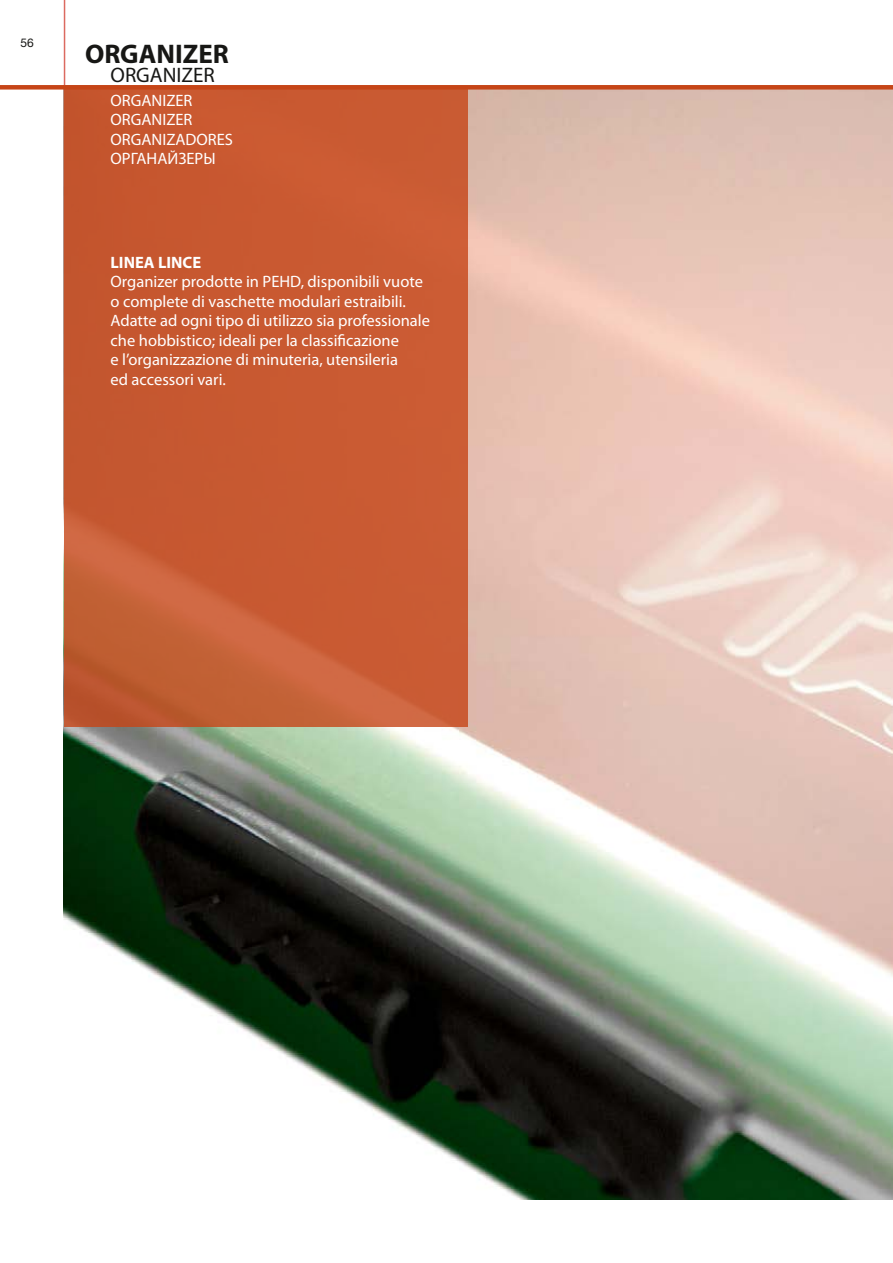
<style>
.page{position:relative;width:893px;height:1263px;background:#fff}
.page>*{position:absolute;margin:0;border:0;box-sizing:border-box;transform-origin:0 0}
.t1{font:700 27px "Myriad Pro";color:#171715}
.t2{font:21px "Myriad Pro";color:#171715}
.t3{font:16.5px/19.5px "Myriad Pro";color:#fff}
.t4{font:700 16.5px "Myriad Pro";color:#fff}
.t5{font:12px "Helvetica Neue LT Std";color:#171715}
</style>
<div class="page">
<hr style="left:64px;top:0;width:1px;height:85px;background:#dc6a60">
<img style="left:64px;top:90px;width:829px;height:1109px">
<svg style="left:64px;top:90px;width:404px;height:637px;background:#c75a32"></svg>
<div style="left:0;top:85px;width:893px;height:5px;background:#c64517"></div>
<p class="t5" style="left:21px;top:35px;width:15px">56</p>
<h1 class="t1" style="left:85px;top:39px;width:145px">ORGANIZER</h1>
<p class="t2" style="left:111px;top:64px;width:106px">ORGANIZER</p>
<p class="t3" style="left:111px;top:91px;width:124px">ORGANIZER<br>ORGANIZER<br>ORGANIZADORES<br>ОРГАНАЙЗЕРЫ</p>
<p class="t4" style="left:111px;top:253px;width:92px">LINEA LINCE</p>
<p class="t3" style="left:111px;top:272px;width:321px">Organizer prodotte in PEHD, disponibili vuote o complete di vaschette modulari estraibili.<br>Adatte ad ogni tipo di utilizzo sia professionale che hobbistico; ideali per la classificazione<br>e l’organizzazione di minuteria, utensileria<br>ed accessori vari.</p>
</div>
